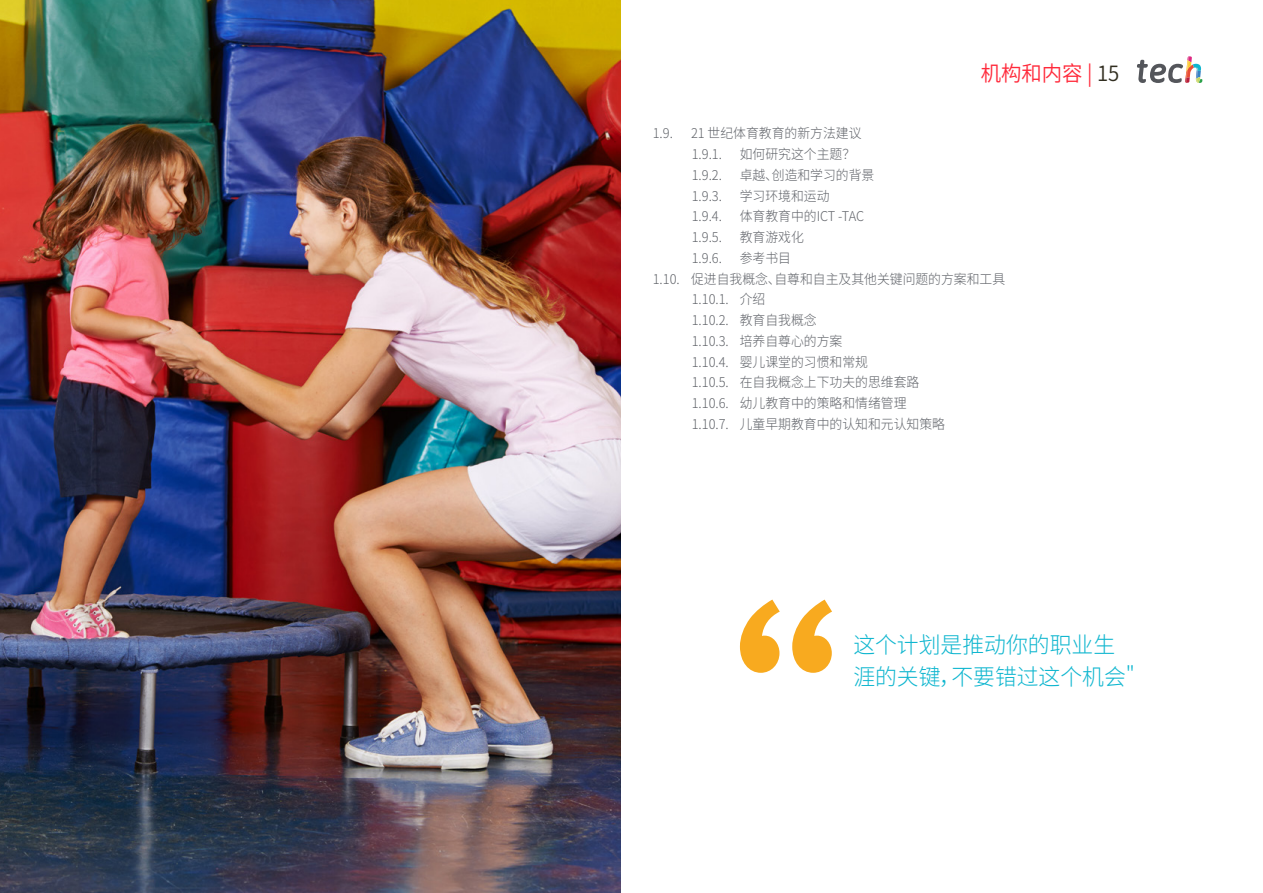
<style>
.page{position:relative;width:1263px;height:893px;background:#fff}
.page>*{position:absolute;margin:0;border:0;box-sizing:border-box;transform-origin:0 0}
.t1{font:300 22.5px/31.5px "Source Han Sans CN";color:#0fb6cf}
.t2{font:21px "Source Han Sans CN";color:#ff293a}
.t3{font:300 13.5px/20.7px "Source Han Sans CN";color:#61646a;scale:.95 1}
.s1{color:#312e20}
</style>
<div class="page">
<svg style="left:1137px;top:56px;width:65px;height:27px"></svg>
<img style="left:0;top:0;width:621px;height:893px">
<svg style="left:740px;top:600px;width:92px;height:73px"></svg>
<p class="t3" style="left:653px;top:123px;width:23px">1.9.</p>
<p class="t3" style="left:691px;top:123px;width:181px">21 世纪体育教育的新方法建议<br>1.9.1.</p>
<p class="t3" style="left:740px;top:144px;width:123px">如何研究这个主题？</p>
<h2 class="t2" style="left:981px;top:61px;width:140px">机构和内容 | <span class="s1">15</span></h2>
<p class="t3" style="left:692px;top:165px;width:33px">1.9.2.</p>
<p class="t3" style="left:740px;top:165px;width:143px">卓越、创造和学习的背景</p>
<p class="t3" style="left:692px;top:186px;width:33px">1.9.3.</p>
<p class="t3" style="left:740px;top:186px;width:96px">学习环境和运动</p>
<p class="t3" style="left:692px;top:206px;width:33px">1.9.4.</p>
<p class="t3" style="left:740px;top:206px;width:133px">体育教育中的ICT -TAC</p>
<p class="t3" style="left:692px;top:227px;width:33px">1.9.5.</p>
<p class="t3" style="left:740px;top:227px;width:69px">教育游戏化</p>
<p class="t3" style="left:692px;top:248px;width:33px">1.9.6.</p>
<p class="t3" style="left:740px;top:248px;width:55px">参考书目</p>
<p class="t3" style="left:653px;top:269px;width:373px">1.10. 促进自我概念、自尊和自主及其他关键问题的方案和工具</p>
<p class="t3" style="left:692px;top:289px;width:79px">1.10.1. 介绍</p>
<p class="t3" style="left:692px;top:310px;width:133px">1.10.2. 教育自我概念</p>
<p class="t3" style="left:692px;top:331px;width:160px">1.10.3. 培养自尊心的方案</p>
<p class="t3" style="left:692px;top:352px;width:187px">1.10.4. 婴儿课堂的习惯和常规</p>
<p class="t3" style="left:692px;top:372px;width:241px">1.10.5. 在自我概念上下功夫的思维套路</p>
<p class="t3" style="left:692px;top:393px;width:228px">1.10.6. 幼儿教育中的策略和情绪管理</p>
<p class="t3" style="left:692px;top:414px;width:268px">1.10.7. 儿童早期教育中的认知和元认知策略</p>
<h1 class="t1" style="left:853px;top:630px;width:283px">这个计划是推动你的职业生涯的关键，不要错过这个机会"</h1>
</div>
